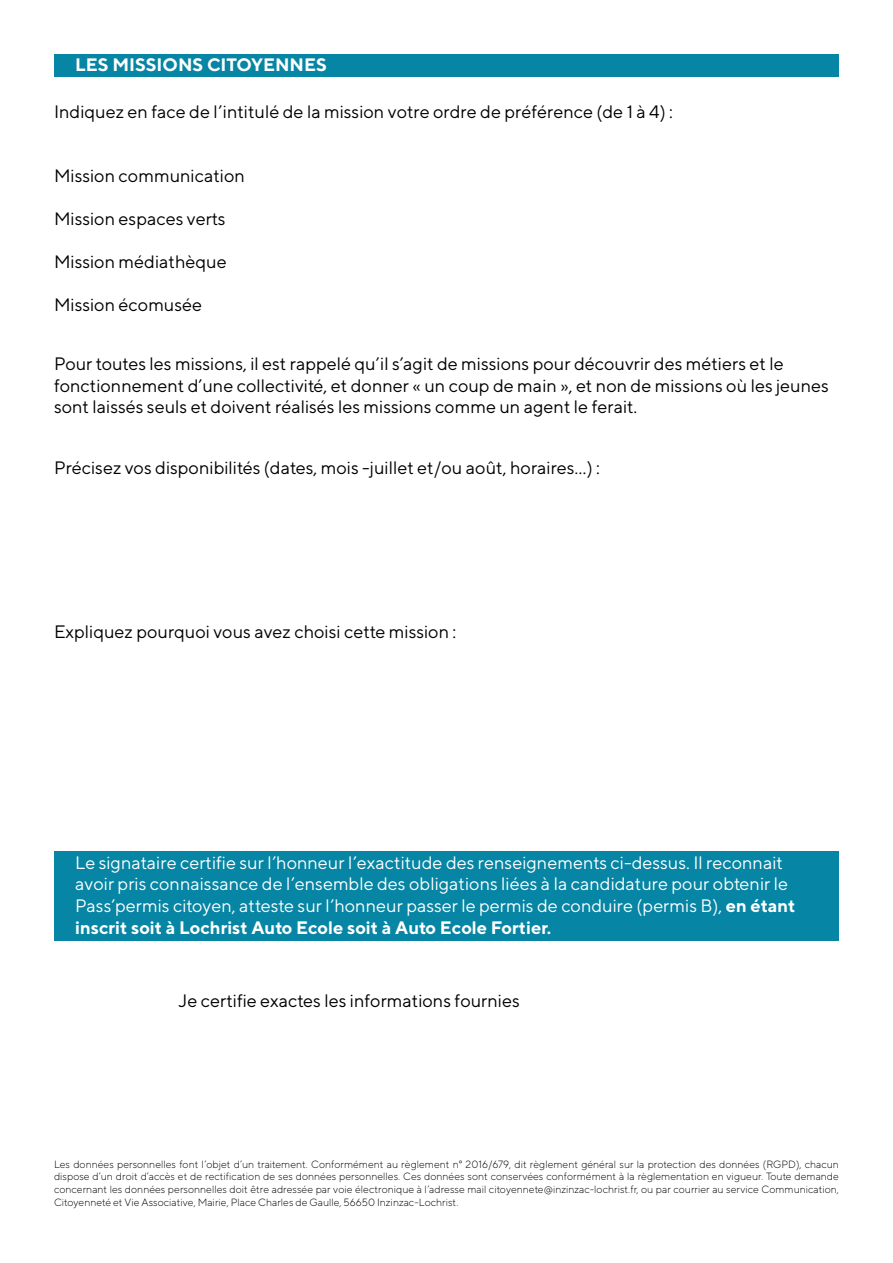
<style>
.page{position:relative;width:893px;height:1263px;background:#fff}
.page>*{position:absolute;margin:0;border:0;box-sizing:border-box;transform-origin:0 0}
.t1{font:18px/21.6px "TT Norms";color:#000}
.t2{font:18px/21.6px "TT Norms";color:#fff}
.t3{font:700 18px "TT Norms";color:#fff}
.t4{font:300 10.5px/12.6px "TT Norms";color:#000;text-align:justify}
.s1{font-weight:700}
</style>
<div class="page">
<div style="left:54px;top:54px;width:785px;height:22px;background:#0685a4"></div>
<div style="left:54px;top:851px;width:785px;height:90px;background:#0685a4"></div>
<p class="t3" style="left:75px;top:54px;width:253px">LES MISSIONS CITOYENNES</p>
<p class="t1" style="left:54px;top:101px;width:620px">Indiquez en face de l’intitulé de la mission votre ordre de préférence (de 1 à 4) :</p>
<p class="t1" style="left:54px;top:165px;width:192px">Mission communication</p>
<p class="t1" style="left:54px;top:207px;width:173px">Mission espaces verts</p>
<p class="t1" style="left:54px;top:250px;width:174px">Mission médiathèque</p>
<p class="t1" style="left:54px;top:293px;width:150px">Mission écomusée</p>
<p class="t1" style="left:54px;top:353px;width:776px">Pour toutes les missions, il est rappelé qu’il s’agit de missions pour découvrir des métiers et le fonctionnement d’une collectivité, et donner « un coup de main », et non de missions où les jeunes sont laissés seuls et doivent réalisés les missions comme un agent le ferait.</p>
<p class="t1" style="left:54px;top:457px;width:547px">Précisez vos disponibilités (dates, mois -juillet et/ou août, horaires…) :</p>
<p class="t1" style="left:54px;top:620px;width:404px">Expliquez pourquoi vous avez choisi cette mission :</p>
<p class="t2" style="left:75px;top:851px;width:722px">Le signataire certifie sur l’honneur l’exactitude des renseignements ci-dessus. Il reconnait avoir pris connaissance de l’ensemble des obligations liées à la candidature pour obtenir le Pass’permis citoyen, atteste sur l’honneur passer le permis de conduire (permis B), <span class="s1">en étant inscrit soit à Lochrist Auto Ecole soit à Auto Ecole Fortier.</span></p>
<p class="t1" style="left:179px;top:990px;width:343px">Je certifie exactes les informations fournies</p>
<p class="t4" style="left:54px;top:1157px;width:786px">Les données personnelles font l’objet d’un traitement. Conformément au règlement n° 2016/679, dit règlement général sur la protection des données (RGPD), chacun dispose d’un droit d’accès et de rectification de ses données personnelles. Ces données sont conservées conformément à la règlementation en vigueur. Toute demande concernant les données personnelles doit être adressée par voie électronique à l’adresse mail citoyennete@inzinzac-lochrist.fr, ou par courrier au service Communication, Citoyenneté et Vie Associative, Mairie, Place Charles de Gaulle, 56650 Inzinzac-Lochrist.</p>
</div>
